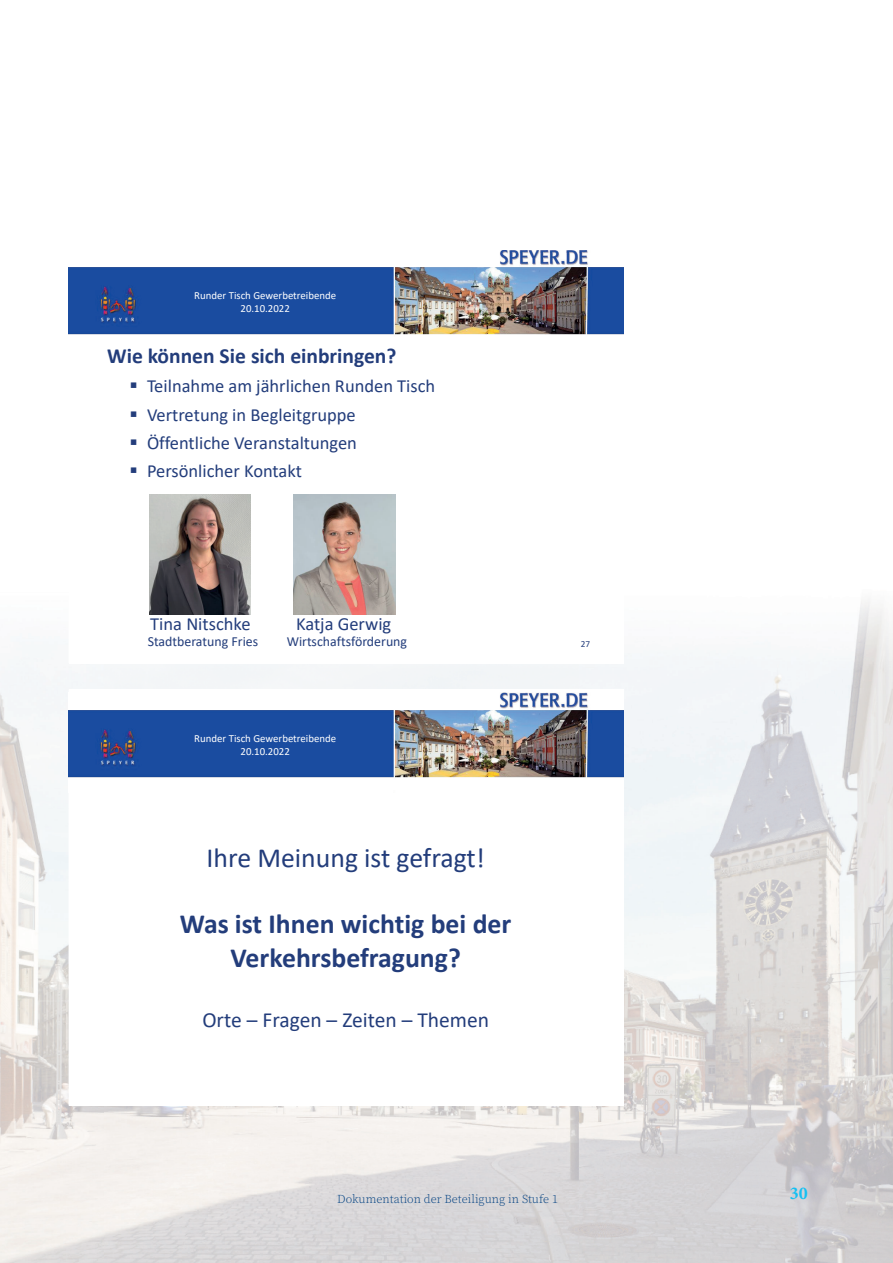
<style>
.page{position:relative;width:893px;height:1263px;background:#fff}
.page>*{position:absolute;margin:0;border:0;box-sizing:border-box;transform-origin:0 0}
.t1{font:700 27.75px/33.3px "Calibri";color:#233d7b;text-align:center}
.t2{font:27.75px "Calibri";color:#233d7b}
.t3{font:700 21.6px "Calibri";color:#233d7b}
.t4{font:21.6px "Calibri";color:#233d7b}
.t5{font:18.45px "Calibri";color:#233d7b}
.t6{font:700 18px "Minion Pro";color:#15c0f2}
.t7{font:13.8px "Calibri";color:#233d7b}
.t8{font:300 12px "Source Serif Pro";color:#014081}
.t9{font:10.8px/12.9px "Calibri";color:#fff;text-align:center}
.t10{font:9.3px "Calibri";color:#233d7b}
</style>
<div class="page">
<img style="left:0;top:656px;width:104px;height:607px">
<img style="left:578px;top:601px;width:315px;height:662px">
<img style="left:104px;top:1106px;width:474px;height:157px">
<div style="left:69px;top:247px;width:554px;height:416px;background:#fff"></div>
<img style="left:69px;top:250px;width:554px;height:85px">
<img style="left:294px;top:494px;width:101px;height:120px">
<img style="left:149px;top:494px;width:102px;height:120px">
<div style="left:69px;top:689px;width:554px;height:417px;background:#fff"></div>
<img style="left:69px;top:693px;width:554px;height:85px">
<p class="t9" style="left:194px;top:289px;width:143px">Runder Tisch Gewerbetreibende<br>20.10.2022</p>
<p class="t3" style="left:107px;top:341px;width:291px">Wie können Sie sich einbringen?</p>
<p class="t5" style="left:130px;top:373px;width:307px">▪ Teilnahme am jährlichen Runden Tisch</p>
<p class="t5" style="left:130px;top:402px;width:228px">▪ Vertretung in Begleitgruppe</p>
<p class="t5" style="left:130px;top:430px;width:229px">▪ Öffentliche Veranstaltungen</p>
<p class="t5" style="left:130px;top:458px;width:174px">▪ Persönlicher Kontakt</p>
<p class="t5" style="left:150px;top:611px;width:102px">Tina Nitschke</p>
<p class="t5" style="left:296px;top:611px;width:97px">Katja Gerwig</p>
<p class="t7" style="left:148px;top:632px;width:112px">Stadtberatung Fries</p>
<p class="t7" style="left:287px;top:632px;width:122px">Wirtschaftsförderung</p>
<p class="t9" style="left:194px;top:731px;width:143px">Runder Tisch Gewerbetreibende<br>20.10.2022</p>
<h1 class="t2" style="left:206px;top:838px;width:280px">Ihre Meinung ist gefragt!</h1>
<h1 class="t1" style="left:180px;top:907px;width:333px">Was ist Ihnen wichtig bei der<br>Verkehrsbefragung?</h1>
<p class="t4" style="left:202px;top:1005px;width:288px">Orte – Fragen – Zeiten – Themen</p>
<p class="t10" style="left:581px;top:637px;width:11px">27</p>
<p class="t8" style="left:337px;top:1191px;width:222px">Dokumentation der Beteiligung in Stufe 1</p>
<p class="t6" style="left:790px;top:1181px;width:19px">30</p>
</div>
